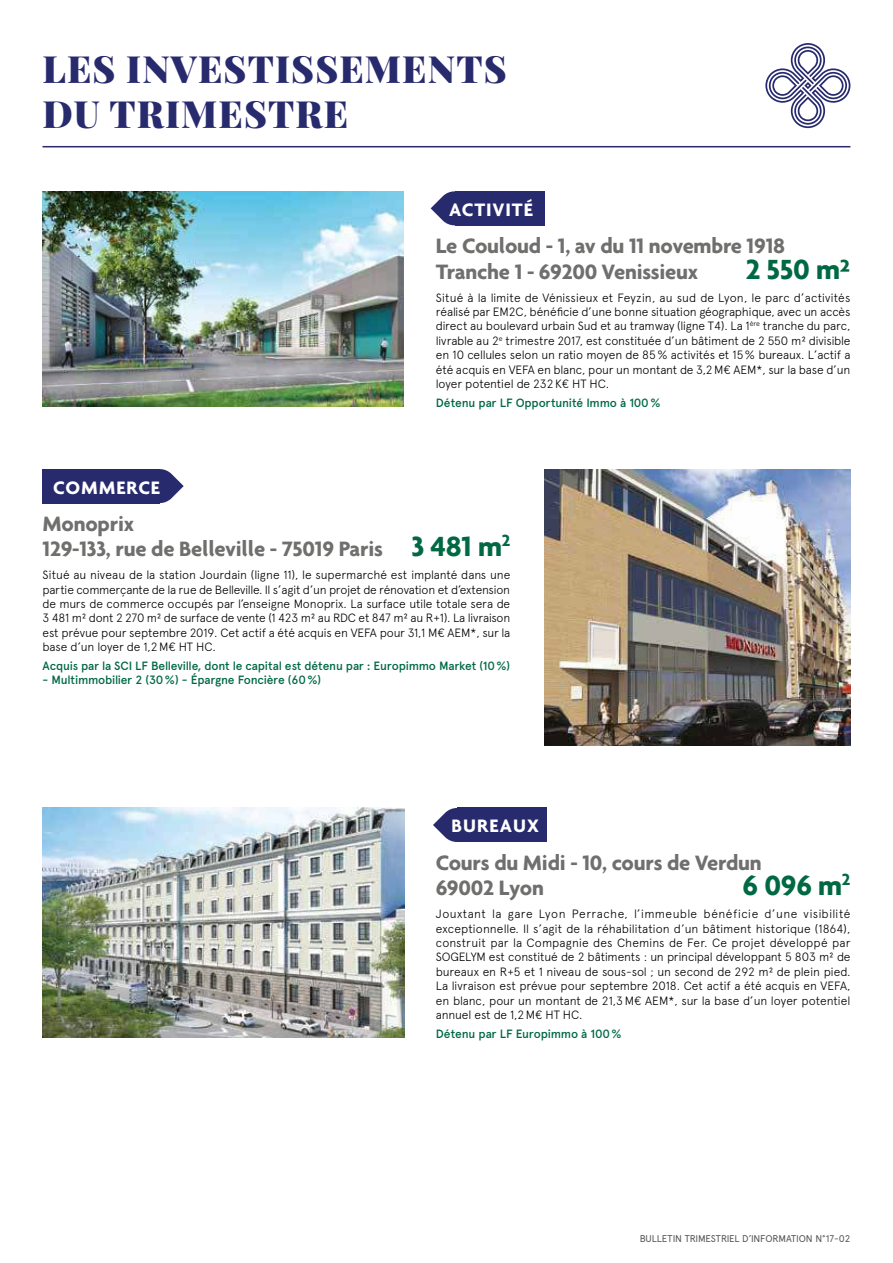
<style>
.page{position:relative;width:893px;height:1263px;background:#fff}
.page>*{position:absolute;margin:0;border:0;box-sizing:border-box;transform-origin:0 0}
.t1{font:900 37.5px/45px "Playfair Display";letter-spacing:.03em;color:#282a6e}
.t2{font:700 30px "Agenda";letter-spacing:-.01em;color:#006943}
.t3{font:700 22.5px/25.5px "Agenda";letter-spacing:-.01em;color:#6f6f6e}
.t4{font:700 19.5px "Agenda";letter-spacing:.05em;color:#fff}
.t5{font:300 12px/14.4px "Apercu";letter-spacing:-.01em;color:#000;text-align:justify}
.t6{font:500 12px "Apercu";letter-spacing:-.015em;color:#006943}
.t7{font:9.75px "Apercu";letter-spacing:-.015em;color:#575656}
.s1{font-size:30px;color:#006943}
</style>
<div class="page">
<svg style="left:765px;top:43px;width:85px;height:85px"></svg>
<hr style="left:43px;top:146px;width:807px;height:1px;background:#282a6e">
<img style="left:43px;top:191px;width:361px;height:216px">
<svg style="left:431px;top:191px;width:42px;height:35px"></svg>
<div style="left:455px;top:191px;width:89px;height:34px;background:#282a6e"></div>
<img style="left:544px;top:469px;width:306px;height:276px">
<svg style="left:141px;top:469px;width:43px;height:35px"></svg>
<div style="left:43px;top:469px;width:117px;height:34px;background:#282a6e"></div>
<img style="left:43px;top:808px;width:362px;height:229px">
<svg style="left:433px;top:807px;width:43px;height:35px"></svg>
<div style="left:457px;top:808px;width:90px;height:34px;background:#282a6e"></div>
<h1 class="t1" style="left:43px;top:46px;width:466px">LES INVESTISSEMENTS<br>DU TRIMESTRE</h1>
<h3 class="t4" style="left:449px;top:202px;width:85px">ACTIVITÉ</h3>
<h3 class="t4" style="left:53px;top:480px;width:109px">COMMERCE</h3>
<h3 class="t3" style="left:436px;top:235px;width:351px">Le Couloud - 1, av du 11 novembre 1918<br>Tranche 1 - 69200 Venissieux</h3>
<h2 class="t2" style="left:746px;top:257px;width:106px">2 550 m²</h2>
<p class="t5" style="left:436px;top:290px;width:416px">Situé à la limite de Vénissieux et Feyzin, au sud de Lyon, le parc d’activités réalisé par EM2C, bénéficie d’une bonne situation géographique, avec un accès direct au boulevard urbain Sud et au tramway (ligne T4). La 1<sup>ère</sup> tranche du parc, livrable au 2<sup>e</sup> trimestre 2017, est constituée d’un bâtiment de 2 550 m² divisible en 10 cellules selon un ratio moyen de 85 % activités et 15 % bureaux. L’actif a été acquis en VEFA en blanc, pour un montant de 3,2 M€ AEM*, sur la base d’un loyer potentiel de 232 K€ HT HC.</p>
<p class="t6" style="left:436px;top:396px;width:226px">Détenu par LF Opportunité Immo à 100 %</p>
<h3 class="t3" style="left:43px;top:513px;width:469px">Monoprix<br>129-133, rue de Belleville - 75019 Paris <span class="s1">3 481 m</span><sup>2</sup></h3>
<p class="t5" style="left:43px;top:568px;width:469px">Situé au niveau de la station Jourdain (ligne 11), le supermarché est implanté dans une partie commerçante de la rue de Belleville. Il s’agit d’un projet de rénovation et d’extension de murs de commerce occupés par l’enseigne Monoprix. La surface utile totale sera de 3 481 m² dont 2 270 m² de surface de vente (1 423 m² au RDC et 847 m² au R+1). La livraison est prévue pour septembre 2019. Cet actif a été acquis en VEFA pour 31,1 M€ AEM*, sur la base d’un loyer de 1,2 M€ HT HC.</p>
<p class="t6" style="left:43px;top:659px;width:469px">Acquis par la SCI LF Belleville, dont le capital est détenu par : Europimmo Market (10 %)</p>
<p class="t6" style="left:43px;top:673px;width:280px">- Multimmobilier 2 (30 %) - Épargne Foncière (60 %)</p>
<h3 class="t4" style="left:452px;top:818px;width:89px">BUREAUX</h3>
<h3 class="t3" style="left:436px;top:852px;width:327px">Cours du Midi - 10, cours de Verdun<br>69002 Lyon</h3>
<h2 class="t2" style="left:743px;top:874px;width:109px">6 096 m<sup>2</sup></h2>
<p class="t5" style="left:436px;top:907px;width:416px">Jouxtant la gare Lyon Perrache, l’immeuble bénéficie d’une visibilité exceptionnelle. Il s’agit de la réhabilitation d’un bâtiment historique (1864), construit par la Compagnie des Chemins de Fer. Ce projet développé par SOGELYM est constitué de 2 bâtiments : un principal développant 5 803 m² de bureaux en R+5 et 1 niveau de sous-sol ; un second de 292 m² de plein pied.<br>La livraison est prévue pour septembre 2018. Cet actif a été acquis en VEFA, en blanc, pour un montant de 21,3 M€ AEM*, sur la base d’un loyer potentiel annuel est de 1,2 M€ HT HC.</p>
<p class="t6" style="left:436px;top:1027px;width:187px">Détenu par LF Europimmo à 100 %</p>
<p class="t7" style="left:640px;top:1233px;width:212px">BULLETIN TRIMESTRIEL D’INFORMATION N°17-02</p>
</div>
